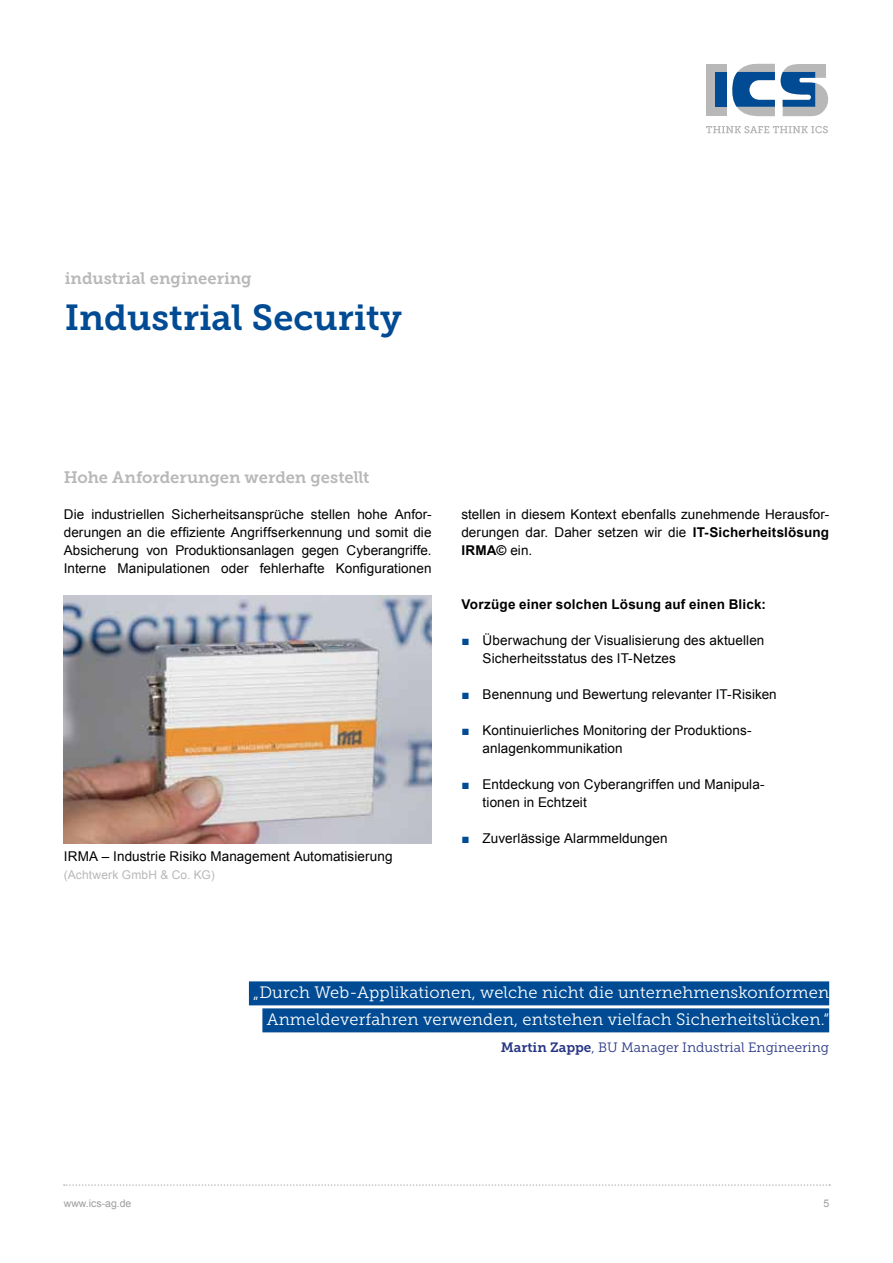
<style>
.page{position:relative;width:893px;height:1263px;background:#fff}
.page>*{position:absolute;margin:0;border:0;box-sizing:border-box;transform-origin:0 0}
.t1{font:36px "Museo Slab 700";color:#004b93}
.t2{font:16.5px/27px "Museo Slab 300";letter-spacing:.01em;color:#fff;text-align:right}
.t3{font:16.5px "Museo Slab 700";color:#b9b8b8}
.t4{font:13.5px/18px "Arial";letter-spacing:.005em;color:#000}
.t5{font:13.5px "Museo Slab 300";color:#283583}
.t6{font:700 13.5px "Arial";letter-spacing:.01em;color:#000}
.t7{font:12px "Arial";letter-spacing:.015em;color:#b9b8b8}
.t8{font:10.5px "Arial";color:#9d9d9c}
.s1{font-weight:700}
.s2{color:#004b93}
.s3{font-family:"Museo Slab 700"}
</style>
<div class="page">
<div style="left:706px;top:64px;width:20px;height:51px;background:#b9b8b8"></div>
<svg style="left:732px;top:64px;width:43px;height:52px"></svg>
<div style="left:715px;top:72px;width:11px;height:35px;background:#004b93"></div>
<svg style="left:781px;top:64px;width:48px;height:52px"></svg>
<svg style="left:706px;top:126px;width:122px;height:7px"></svg>
<svg style="left:64px;top:1184px;width:766px;height:2px"></svg>
<img style="left:64px;top:596px;width:368px;height:247px">
<div style="left:249px;top:981px;width:580px;height:24px;background:#004b93"></div>
<div style="left:262px;top:1008px;width:567px;height:24px;background:#004b93"></div>
<p class="t3" style="left:65px;top:269px;width:188px">industrial engineering</p>
<h1 class="t1" style="left:65px;top:297px;width:338px">Industrial Security</h1>
<p class="t3" style="left:64px;top:468px;width:307px">Hohe Anforderungen werden gestellt</p>
<p class="t4" style="left:64px;top:505px;width:369px;text-align:justify">Die industriellen Sicherheitsansprüche stellen hohe Anfor&shy;derungen an die effiziente Angriffserkennung und somit die Absicherung von Produktionsanlagen gegen Cyberangriffe.<br>Interne Manipulationen oder fehlerhafte Konfigurationen</p>
<p class="t4" style="left:461px;top:505px;width:369px;text-align:justify">stellen in diesem Kontext ebenfalls zunehmende Herausfor&shy;derungen dar. Daher setzen wir die <span class="s1">IT-Sicherheitslösung IRMA©</span> ein.</p>
<p class="t4" style="left:64px;top:847px;width:330px">IRMA – Industrie Risiko Management Automatisierung</p>
<p class="t7" style="left:64px;top:867px;width:152px">(Achtwerk GmbH &amp; Co. KG)</p>
<p class="t6" style="left:461px;top:595px;width:306px">Vorzüge einer solchen Lösung auf einen Blick:</p>
<p class="t4" style="left:483px;top:631px;width:283px;text-indent:-21px"><span class="s2">■</span> Überwachung der Visualisierung des aktuellen<br>Sicherheitsstatus des IT-Netzes</p>
<p class="t4" style="left:461px;top:685px;width:317px"><span class="s2">■</span> Benennung und Bewertung relevanter IT-Risiken</p>
<p class="t4" style="left:483px;top:721px;width:270px;text-indent:-21px"><span class="s2">■</span> Kontinuierliches Monitoring der Produktions&shy;anlagenkommunikation</p>
<p class="t4" style="left:483px;top:775px;width:284px;text-indent:-21px"><span class="s2">■</span> Entdeckung von Cyberangriffen und Manipula&shy;tionen in Echtzeit</p>
<p class="t4" style="left:461px;top:829px;width:208px"><span class="s2">■</span> Zuverlässige Alarmmeldungen</p>
<p class="t2" style="left:253px;top:979px;width:577px">„Durch Web-Applikationen, welche nicht die unternehmenskonformen<br>Anmeldeverfahren verwenden, entstehen vielfach Sicherheitslücken.“</p>
<p class="t5" style="left:501px;top:1040px;width:330px"><span class="s3">Martin Zappe</span>, BU Manager Industrial Engineering</p>
<p class="t8" style="left:64px;top:1196px;width:69px">www.ics-ag.de</p>
<p class="t8" style="left:823px;top:1196px;width:7px">5</p>
</div>
